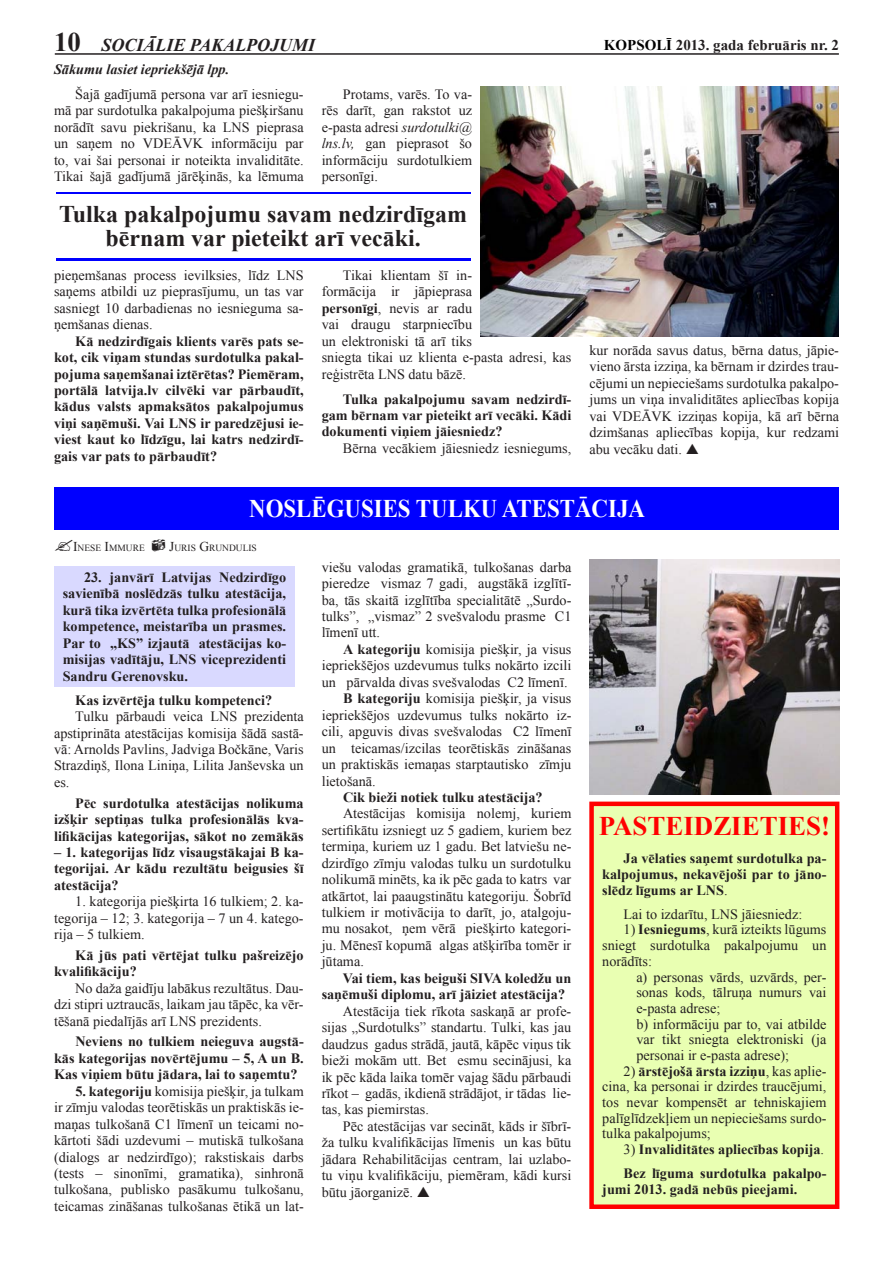
<style>
.page{position:relative;width:893px;height:1263px;background:#fff}
.page>*{position:absolute;margin:0;border:0;box-sizing:border-box;transform-origin:0 0}
.t1{font:700 26.85px "Times New Roman";color:#f00}
.t2{font:700 26.85px "Times New Roman";color:#231f20}
.t3{font:700 25.35px "Times New Roman";color:#fff;scale:.9 1}
.t4{font:700 23.85px/23.9px "Times New Roman";color:#231f20;text-align:center}
.t5{font:italic 700 18px "Times New Roman";color:#231f20}
.t6{font:700 15px "Times New Roman";color:#231f20}
.t7{font:14.25px/16.5px "Times New Roman";color:#231f20;text-align:justify}
.t8{font:700 14.25px/16.5px "Times New Roman";color:#231f20;text-align:justify}
.t9{font:italic 700 14.25px "Times New Roman";color:#231f20}
.Teksta_un_foto_autor{font:9.45px "Times New Roman";color:#231f20}
.s1{color:#000}
.s2{font-style:italic}
.s3{font-weight:700}
.s4{font-size:13.5px}
.s5{font-weight:400}
</style>
<div class="page">
<hr style="left:55px;top:53px;width:784px;height:2px;background:#231f20">
<div style="left:54px;top:487px;width:785px;height:43px;background:#00f"></div>
<div style="left:56px;top:192px;width:415px;height:68px;background:#00f"></div>
<div style="left:54px;top:194px;width:418px;height:64px;background:#fff"></div>
<div style="left:592px;top:804px;width:245px;height:403px;background:#e9ffb2"></div>
<div style="left:589px;top:801px;width:250px;height:408px;border:4px solid #f00"></div>
<div style="left:54px;top:566px;width:241px;height:120px;background:#d9d9ff"></div>
<img style="left:589px;top:559px;width:250px;height:236px">
<img style="left:481px;top:87px;width:358px;height:250px">
<p class="t2" style="left:54px;top:24px;width:28px">10</p>
<p class="t5" style="left:102px;top:32px;width:215px">SOCIĀLIE PAKALPOJUMI</p>
<p class="t6" style="left:604px;top:35px;width:236px"><span class="s1">KOPSOLĪ</span> 2013. gada februāris nr. 2</p>
<p class="t9" style="left:54px;top:59px;width:177px">Sākumu lasiet iepriekšējā lpp.</p>
<p class="t7" style="left:54px;top:86px;width:251px;text-indent:21px">Šajā gadījumā persona var arī iesniegu&shy;mā par surdotulka pakalpojuma piešķiršanu norādīt savu piekrišanu, ka LNS pieprasa un saņem no VDEĀVK informāciju par to, vai šai personai ir noteikta invaliditāte.<br>Tikai šajā gadījumā jārēķinās, ka lēmuma</p>
<p class="t7" style="left:322px;top:86px;width:152px;text-indent:21px">Protams, varēs. To va&shy;rēs darīt, gan rakstot uz e-pasta adresi <span class="s2">surdotulki@ lns.lv,</span> gan pieprasot šo informāciju surdotulkiem personīgi.</p>
<p class="t4" style="left:59px;top:202px;width:409px">Tulka pakalpojumu savam nedzirdīgam bērnam var pieteikt arī vecāki.</p>
<p class="t7" style="left:54px;top:267px;width:251px">pieņemšanas process ievilksies, līdz LNS saņems atbildi uz pieprasījumu, un tas var sasniegt 10 darbadienas no iesnieguma sa&shy;ņemšanas dienas.</p>
<p class="t8" style="left:54px;top:332px;width:251px;text-indent:21px">Kā nedzirdīgais klients varēs pats se&shy;kot, cik viņam stundas surdotulka pakal&shy;pojuma saņemšanai iztērētas? Piemēram, portālā latvija.lv cilvēki var pārbaudīt, kādus valsts apmaksātos pakalpojumus viņi saņēmuši. Vai LNS ir paredzējusi ie&shy;viest kaut ko līdzīgu, lai katrs nedzirdī&shy;gais var pats to pārbaudīt?</p>
<p class="t7" style="left:322px;top:267px;width:251px;text-align:left;text-indent:21px">Tikai klientam šī in-<br>formācija ir jāpieprasa<br><span class="s3">personīgi</span>, nevis ar radu<br>vai draugu starpniecību<br>un elektroniski tā arī tiks<br>sniegta tikai uz klienta e-pasta adresi, kas reģistrēta LNS datu bāzē.</p>
<p class="t8" style="left:322px;top:390px;width:251px;text-indent:21px">Tulka pakalpojumu savam nedzirdī&shy;gam bērnam var pieteikt arī vecāki. Kādi dokumenti viņiem jāiesniedz?</p>
<p class="t7" style="left:343px;top:440px;width:230px">Bērna vecākiem jāiesniedz iesniegums,</p>
<p class="t7" style="left:589px;top:342px;width:251px">kur norāda savus datus, bērna datus, jāpie&shy;vieno ārsta izziņa, ka bērnam ir dzirdes trau&shy;cējumi un nepieciešams surdotulka pakalpo&shy;jums un viņa invaliditātes apliecības kopija vai VDEĀVK izziņas kopija, kā arī bērna dzimšanas apliecības kopija, kur redzami abu vecāku dati.</p>
<p class="t3" style="left:249px;top:491px;width:441px">NOSLĒGUSIES TULKU ATESTĀCIJA</p>
<p class="Teksta_un_foto_autor" style="left:73px;top:542px;width:73px"><span class="s4">I</span>NESE <span class="s4">I</span>MMURE</p>
<p class="Teksta_un_foto_autor" style="left:169px;top:542px;width:89px"><span class="s4">J</span>URIS <span class="s4">G</span>RUNDULIS</p>
<p class="t8" style="left:63px;top:568px;width:225px;text-indent:21px">23. janvārī Latvijas Nedzirdīgo savienībā noslēdzās tulku atestācija, kurā tika izvērtēta tulka profesionālā kompetence, meistarība un prasmes.<br>Par to „KS” izjautā atestācijas ko&shy;misijas vadītāju, LNS viceprezidenti Sandru Gerenovsku.</p>
<p class="t8" style="left:75px;top:691px;width:198px">Kas izvērtēja tulku kompetenci?</p>
<p class="t7" style="left:54px;top:708px;width:251px;text-indent:21px">Tulku pārbaudi veica LNS prezidenta apstiprināta atestācijas komisija šādā sastā&shy;vā: Arnolds Pavlins, Jadviga Bočkāne, Varis Strazdiņš, Ilona Liniņa, Lilita Janševska un es.</p>
<p class="t8" style="left:54px;top:794px;width:251px;text-indent:21px">Pēc surdotulka atestācijas nolikuma izšķir septiņas tulka profesionālās kva&shy;lifikācijas kategorijas, sākot no zemākās</p>
<p class="t8" style="left:54px;top:843px;width:251px">– 1. kategorijas līdz visaugstākajai B ka&shy;tegorijai. Ar kādu rezultātu beigusies šī atestācija?</p>
<p class="t7" style="left:54px;top:893px;width:251px;text-indent:21px">1. kategorija piešķirta 16 tulkiem; 2. ka&shy;tegorija – 12; 3. kategorija – 7 un 4. katego&shy;rija – 5 tulkiem.</p>
<p class="t8" style="left:54px;top:946px;width:251px;text-indent:21px">Kā jūs pati vērtējat tulku pašreizējo kvalifikāciju?</p>
<p class="t7" style="left:54px;top:979px;width:251px;text-indent:21px">No daža gaidīju labākus rezultātus. Dau&shy;dzi stipri uztraucās, laikam jau tāpēc, ka vēr&shy;tēšanā piedalījās arī LNS prezidents.</p>
<p class="t8" style="left:54px;top:1033px;width:251px;text-indent:21px">Neviens no tulkiem neieguva augstā&shy;kās kategorijas novērtējumu – 5, A un B.<br>Kas viņiem būtu jādara, lai to saņemtu?</p>
<p class="t7" style="left:54px;top:1082px;width:251px;text-indent:21px"><span class="s3">5. kategoriju</span> komisija piešķir, ja tulkam ir zīmju valodas teorētiskās un praktiskās ie&shy;maņas tulkošanā C1 līmenī un teicami no&shy;kārtoti šādi uzdevumi – mutiskā tulkošana (dialogs ar nedzirdīgo); rakstiskais darbs (tests – sinonīmi, gramatika), sinhronā tulkošana, publisko pasākumu tulkošanu, teicamas zināšanas tulkošanas ētikā un lat-</p>
<p class="t7" style="left:322px;top:558px;width:251px">viešu valodas gramatikā, tulkošanas darba pieredze vismaz 7 gadi, augstākā izglītī&shy;ba, tās skaitā izglītība specialitātē „Surdo&shy;tulks”, „vismaz” 2 svešvalodu prasme C1 līmenī utt.</p>
<p class="t7" style="left:322px;top:641px;width:251px;text-indent:21px"><span class="s3">A kategoriju</span> komisija piešķir, ja visus iepriekšējos uzdevumus tulks nokārto izcili un pārvalda divas svešvalodas C2 līmenī.</p>
<p class="t7" style="left:322px;top:690px;width:251px;text-indent:21px"><span class="s3">B kategoriju</span> komisija piešķir, ja visus iepriekšējos uzdevumus tulks nokārto iz&shy;cili, apguvis divas svešvalodas C2 līmenī un teicamas/izcilas teorētiskās zināšanas un praktiskās iemaņas starptautisko zīmju lietošanā.</p>
<p class="t8" style="left:343px;top:788px;width:201px">Cik bieži notiek tulku atestācija?</p>
<p class="t7" style="left:322px;top:805px;width:251px;text-indent:21px">Atestācijas komisija nolemj, kuriem sertifikātu izsniegt uz 5 gadiem, kuriem bez termiņa, kuriem uz 1 gadu. Bet latviešu ne&shy;dzirdīgo zīmju valodas tulku un surdotulku nolikumā minēts, ka ik pēc gada to katrs var atkārtot, lai paaugstinātu kategoriju. Šobrīd tulkiem ir motivācija to darīt, jo, atalgoju&shy;mu nosakot, ņem vērā piešķirto kategori&shy;ju. Mēnesī kopumā algas atšķirība tomēr ir jūtama.</p>
<p class="t8" style="left:322px;top:969px;width:251px;text-indent:21px">Vai tiem, kas beiguši SIVA koledžu un saņēmuši diplomu, arī jāiziet atestācija?</p>
<p class="t7" style="left:322px;top:1002px;width:251px;text-indent:21px">Atestācija tiek rīkota saskaņā ar profe&shy;sijas „Surdotulks” standartu. Tulki, kas jau daudzus gadus strādā, jautā, kāpēc viņus tik bieži mokām utt. Bet esmu secinājusi, ka ik pēc kāda laika tomēr vajag šādu pārbaudi rīkot – gadās, ikdienā strādājot, ir tādas lie&shy;tas, kas piemirstas.</p>
<p class="t7" style="left:322px;top:1117px;width:251px;text-indent:21px">Pēc atestācijas var secināt, kāds ir šībrī&shy;ža tulku kvalifikācijas līmenis un kas būtu jādara Rehabilitācijas centram, lai uzlabo&shy;tu viņu kvalifikāciju, piemēram, kādi kursi būtu jāorganizē.</p>
<p class="t1" style="left:599px;top:807px;width:233px">PASTEIDZIETIES!</p>
<p class="t8" style="left:602px;top:850px;width:226px;line-height:15.8px;text-indent:21px">Ja vēlaties saņemt surdotulka pa&shy;kalpojumus, nekavējoši par to jāno&shy;slēdz līgums ar LNS<span class="s5">.</span></p>
<p class="t7" style="left:624px;top:905px;width:180px">Lai to izdarītu, LNS jāiesniedz:</p>
<p class="t7" style="left:602px;top:921px;width:226px;line-height:15.8px;text-indent:21px">1) <span class="s3">Iesniegums</span>, kurā izteikts lūgums sniegt surdotulka pakalpojumu un norādīts:</p>
<p class="t7" style="left:636px;top:969px;width:192px;line-height:15.8px">a) personas vārds, uzvārds, per&shy;sonas kods, tālruņa numurs vai e-pasta adrese;</p>
<p class="t7" style="left:636px;top:1016px;width:192px;line-height:15.8px">b) informāciju par to, vai atbilde var tikt sniegta elektroniski (ja personai ir e-pasta adrese);</p>
<p class="t7" style="left:602px;top:1063px;width:226px;line-height:15.8px;text-indent:21px">2) <span class="s3">ārstējošā ārsta izziņu</span>, kas aplie&shy;cina, ka personai ir dzirdes traucējumi, tos nevar kompensēt ar tehniskajiem palīglīdzekļiem un nepieciešams surdo&shy;tulka pakalpojums;</p>
<p class="t8" style="left:624px;top:1141px;width:202px"><span class="s5">3)</span> Invaliditātes apliecības kopija<span class="s5">.</span></p>
<p class="t8" style="left:602px;top:1165px;width:226px;line-height:15.8px;text-indent:21px">Bez līguma surdotulka pakalpo&shy;jumi 2013. gadā nebūs pieejami.</p>
</div>
